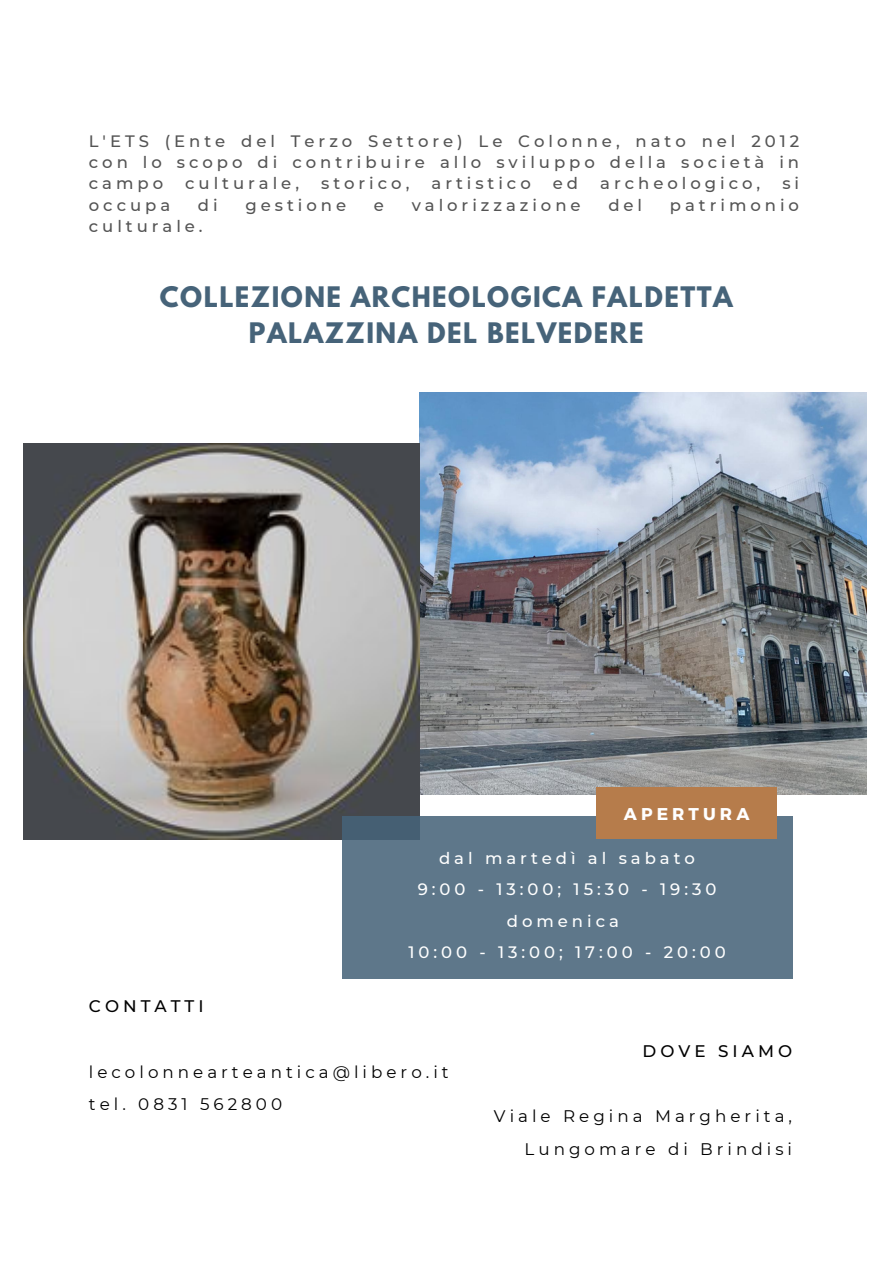
<style>
.page{position:relative;width:893px;height:1264px;background:#fff}
.page>*{position:absolute;margin:0;border:0;box-sizing:border-box;transform-origin:0 0}
.t1{font:700 25.05px "League Spartan";letter-spacing:.06em;color:#466379}
.t2{font:16.95px "Kief Montaser Bold";letter-spacing:.24em;color:#fff}
.t3{font:16.8px "Montserrat";letter-spacing:.24em;color:#000}
.t4{font:500 16.8px "Montserrat";letter-spacing:.24em;color:#000}
.t5{font:500 16.5px/21.3px "Montserrat";letter-spacing:.24em;color:#545454;text-align:justify}
.t6{font:500 16.5px "Montserrat";letter-spacing:.24em;color:#fff}
</style>
<div class="page">
<img style="left:419px;top:392px;width:447px;height:402px">
<img style="left:24px;top:444px;width:395px;height:395px">
<div style="left:342px;top:816px;width:450px;height:163px;background:#5e778a"></div>
<div style="left:596px;top:787px;width:180px;height:52px;background:#b67c4b"></div>
<p class="t5" style="left:89px;top:130px;width:711px">L'ETS (Ente del Terzo Settore) Le Colonne, nato nel 2012 con lo scopo di contribuire allo sviluppo della società in campo</p>
<p class="t5" style="left:185px;top:173px;width:115px">culturale,</p>
<p class="t5" style="left:321px;top:173px;width:90px">storico,</p>
<p class="t5" style="left:431px;top:173px;width:101px">artistico</p>
<p class="t5" style="left:553px;top:173px;width:27px">ed</p>
<p class="t5" style="left:600px;top:173px;width:161px">archeologico,</p>
<p class="t5" style="left:782px;top:173px;width:18px">si</p>
<p class="t5" style="left:89px;top:194px;width:83px">occupa</p>
<p class="t5" style="left:198px;top:194px;width:21px">di</p>
<p class="t5" style="left:245px;top:194px;width:102px">gestione</p>
<p class="t5" style="left:374px;top:194px;width:12px">e</p>
<p class="t5" style="left:411px;top:194px;width:170px">valorizzazione</p>
<p class="t5" style="left:608px;top:194px;width:35px">del</p>
<p class="t5" style="left:670px;top:194px;width:131px">patrimonio</p>
<p class="t5" style="left:89px;top:215px;width:115px">culturale.</p>
<p class="t1" style="left:160px;top:284px;width:574px">COLLEZIONE ARCHEOLOGICA FALDETTA</p>
<p class="t1" style="left:249px;top:320px;width:396px">PALAZZINA DEL BELVEDERE</p>
<p class="t4" style="left:89px;top:996px;width:116px">CONTATTI</p>
<p class="t2" style="left:623px;top:803px;width:127px">APERTURA</p>
<p class="t6" style="left:439px;top:848px;width:257px">dal martedì al sabato</p>
<p class="t6" style="left:417px;top:879px;width:300px">9:00 - 13:00; 15:30 - 19:30</p>
<p class="t6" style="left:507px;top:910px;width:113px">domenica</p>
<p class="t6" style="left:408px;top:942px;width:319px">10:00 - 13:00; 17:00 - 20:00</p>
<p class="t4" style="left:642px;top:1040px;width:151px">DOVE SIAMO</p>
<p class="t3" style="left:89px;top:1061px;width:361px">lecolonnearteantica@libero.it</p>
<p class="t3" style="left:89px;top:1093px;width:195px">tel. 0831 562800</p>
<p class="t3" style="left:494px;top:1105px;width:299px">Viale Regina Margherita,</p>
<p class="t3" style="left:524px;top:1138px;width:269px">Lungomare di Brindisi</p>
</div>
